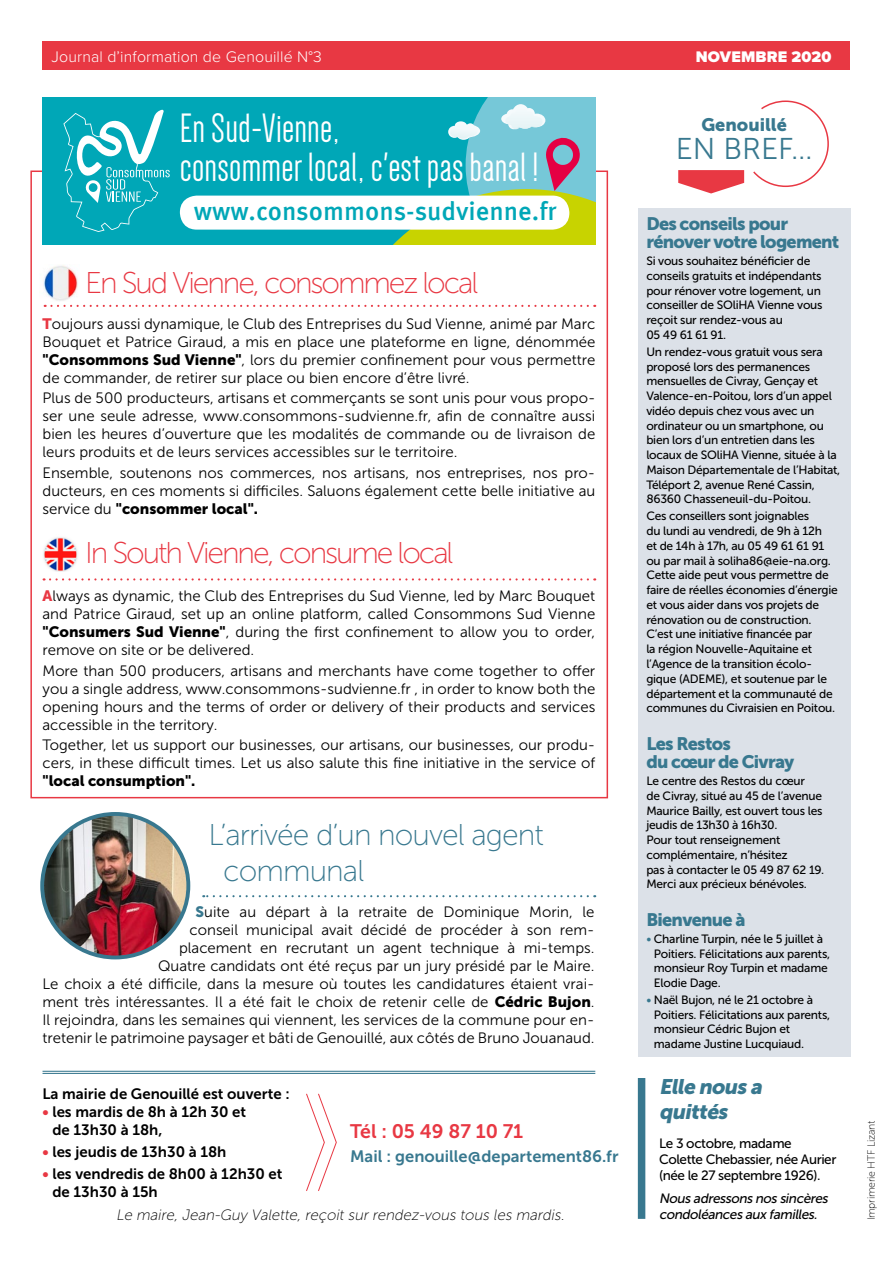
<style>
.page{position:relative;width:893px;height:1263px;background:#fff}
.page>*{position:absolute;margin:0;border:0;box-sizing:border-box;transform-origin:0 0}
.t1{font:42.3px/39px "Dense";letter-spacing:.005em;color:#fff}
.t2{font:30px "Museo Sans 100";letter-spacing:-.07em;color:#e83843}
.t3{font:30px/36px "Museo Sans 100";letter-spacing:-.03em;color:#38788f}
.t4{font:30px "Museo Sans 300";color:#38788f}
.t5{font:500 25.95px "Meta Pro";color:#00a7b7}
.t6{font:italic 21px/25.2px "Museo Sans 900";color:#38788f}
.t7{font:19.5px "Museo Sans 700";color:#e83843}
.t8{font:18px/18.3px "Museo Sans 900";letter-spacing:-.04em;color:#38788f}
.t9{font:18px "Museo Sans 900";color:#38788f}
.t10{font:16.5px "Museo Sans 700";color:#38788f}
.t11{font:300 15.9px "Proxima Nova";letter-spacing:.01em;color:#fff}
.t12{font:900 15.9px "Proxima Nova";letter-spacing:.01em;color:#fff}
.t13{font:15px/18px "Museo Sans 300";color:#000;text-align:justify}
.t14{font:15px/18px "Museo Sans 700";color:#000}
.t15{font:italic 15px "Museo Sans 100";color:#000}
.t16{font:15px "Museo Sans 900";color:#000}
.t17{font:13.5px/16.2px "Museo Sans 500";letter-spacing:-.03em;color:#000}
.t18{font:italic 13.5px/16.2px "Museo Sans 500";color:#000}
.t19{font:12px/14.7px "Museo Sans 500";letter-spacing:-.02em;color:#000}
.t20{font:10.5px "Museo Sans 100";letter-spacing:-.02em;color:#000}
.s1{font-family:"Museo Sans 900";color:#e83843}
.s2{font-family:"Museo Sans 900"}
.s3{font-family:"Museo Sans 300"}
.s4{font-family:"Museo Sans 900";color:#38788f}
.s5{color:#e83843}
.s6{color:#38788f}
</style>
<div class="page">
<hr style="left:43px;top:1071px;width:552px;height:1px;background:#38788f">
<hr style="left:43px;top:1073px;width:552px;height:1px;background:#38788f">
<div style="left:43px;top:41px;width:807px;height:29px;background:#e83843"></div>
<svg style="left:306px;top:1093px;width:31px;height:98px"></svg>
<div style="left:638px;top:208px;width:212px;height:849px;background:#dce1e8"></div>
<svg style="left:753px;top:100px;width:76px;height:87px"></svg>
<svg style="left:678px;top:170px;width:66px;height:23px"></svg>
<img style="left:43px;top:537px;width:35px;height:35px">
<svg style="left:44px;top:578px;width:544px;height:2px"></svg>
<svg style="left:203px;top:895px;width:385px;height:2px"></svg>
<div style="left:43px;top:98px;width:552px;height:147px;background:#00a7b7"></div>
<svg style="left:338px;top:98px;width:257px;height:147px"></svg>
<svg style="left:63px;top:110px;width:107px;height:122px"></svg>
<div style="left:180px;top:196px;width:389px;height:34px;background:#fff;border-radius:17px"></div>
<svg style="left:45px;top:305px;width:543px;height:2px"></svg>
<img style="left:43px;top:265px;width:35px;height:36px">
<div style="left:638px;top:1078px;width:7px;height:141px;background:#38788f"></div>
<img style="left:42px;top:814px;width:146px;height:143px">
<div style="left:40px;top:812px;width:150px;height:147px;border:4px solid #38788f;border-radius:50%"></div>
<p class="t11" style="left:52px;top:44px;width:272px">Journal d’information de Genouillé N°3</p>
<p class="t12" style="left:696px;top:44px;width:137px">NOVEMBRE 2020</p>
<h1 class="t1" style="left:180px;top:109px;width:360px">En Sud-Vienne,<br>consommer local, c'est pas banal !</h1>
<h3 class="t5" style="left:194px;top:191px;width:364px">www.consommons-sudvienne.fr</h3>
<h2 class="t2" style="left:85px;top:267px;width:395px">En Sud Vienne, consommez local</h2>
<p class="t13" style="left:43px;top:315px;width:554px"><span class="s1">T</span>oujours aussi dynamique, le Club des Entreprises du Sud Vienne, animé par Marc Bouquet et Patrice Giraud, a mis en place une plateforme en ligne, dénommée <span class="s2">"Consommons Sud Vienne"</span>, lors du premier confinement pour vous permettre de commander, de retirer sur place ou bien encore d’être livré.</p>
<p class="t13" style="left:43px;top:389px;width:554px">Plus de 500 producteurs, artisans et commerçants se sont unis pour vous propo&shy;ser une seule adresse, www.consommons-sudvienne.fr, afin de connaître aussi bien les heures d’ouverture que les modalités de commande ou de livraison de leurs produits et de leurs services accessibles sur le territoire.</p>
<p class="t13" style="left:43px;top:463px;width:554px">Ensemble, soutenons nos commerces, nos artisans, nos entreprises, nos pro&shy;ducteurs, en ces moments si difficiles. Saluons également cette belle initiative au</p>
<p class="t16" style="left:43px;top:500px;width:217px"><span class="s3">service du</span> "consommer local".</p>
<h2 class="t2" style="left:85px;top:537px;width:370px">In South Vienne, consume local</h2>
<p class="t13" style="left:43px;top:587px;width:554px"><span class="s1">A</span>lways as dynamic, the Club des Entreprises du Sud Vienne, led by Marc Bouquet and Patrice Giraud, set up an online platform, called Consommons Sud Vienne <span class="s2">"Consumers Sud Vienne"</span>, during the first confinement to allow you to order, remove on site or be delivered.</p>
<p class="t13" style="left:43px;top:661px;width:554px">More than 500 producers, artisans and merchants have come together to offer you a single address, www.consommons-sudvienne.fr , in order to know both the opening hours and the terms of order or delivery of their products and services accessible in the territory.</p>
<p class="t13" style="left:43px;top:736px;width:554px">Together, let us support our businesses, our artisans, our businesses, our produ&shy;cers, in these difficult times. Let us also salute this fine initiative in the service of</p>
<p class="t16" style="left:43px;top:772px;width:154px">"local consumption".</p>
<h2 class="t3" style="left:223px;top:817px;width:322px;text-indent:-15px">L’arrivée d’un nouvel agent communal</h2>
<p class="t13" style="left:43px;top:903px;width:554px;text-align:right"><span class="s4">S</span>uite au départ à la retraite de Dominique Morin, le<br>conseil municipal avait décidé de procéder à son rem-<br>placement en recrutant un agent technique à mi-temps.<br>Quatre candidats ont été reçus par un jury présidé par le Maire.<br>Le choix a été difficile, dans la mesure où toutes les candidatures étaient vrai&shy;ment très intéressantes. Il a été fait le choix de retenir celle de <span class="s2">Cédric Bujon</span>.<br>Il rejoindra, dans les semaines qui viennent, les services de la commune pour en&shy;tretenir le patrimoine paysager et bâti de Genouillé, aux côtés de Bruno Jouanaud.</p>
<p class="t14" style="left:43px;top:1084px;width:249px">La mairie de Genouillé est ouverte :</p>
<p class="t14" style="left:52px;top:1102px;width:195px;text-indent:-10px"><span class="s5">•</span> les mardis de 8h à 12h 30 et de 13h30 à 18h,</p>
<p class="t14" style="left:43px;top:1143px;width:185px"><span class="s5">•</span> les jeudis de 13h30 à 18h</p>
<p class="t14" style="left:52px;top:1165px;width:232px;text-indent:-10px"><span class="s5">•</span> les vendredis de 8h00 à 12h30 et de 13h30 à 15h</p>
<p class="t15" style="left:116px;top:1207px;width:452px">Le maire, Jean-Guy Valette, reçoit sur rendez-vous tous les mardis.</p>
<h3 class="t7" style="left:350px;top:1120px;width:175px">Tél : 05 49 87 10 71</h3>
<p class="t10" style="left:350px;top:1147px;width:270px">Mail : genouille@departement86.fr</p>
<p class="t9" style="left:701px;top:114px;width:87px">Genouillé</p>
<h2 class="t4" style="left:676px;top:133px;width:138px">EN BREF…</h2>
<p class="t8" style="left:646px;top:214px;width:195px">Des conseils pour rénover votre logement</p>
<p class="t19" style="left:646px;top:254px;width:178px">Si vous souhaitez bénéficier de conseils gratuits et indépendants pour rénover votre logement, un conseiller de SOliHA Vienne vous reçoit sur rendez-vous au<br>05 49 61 61 91.</p>
<p class="t19" style="left:646px;top:344px;width:196px">Un rendez-vous gratuit vous sera proposé lors des permanences mensuelles de Civray, Gençay et<br>Valence-en-Poitou, lors d’un appel vidéo depuis chez vous avec un ordinateur ou un smartphone, ou bien lors d’un entretien dans les locaux de SOliHA Vienne, située à la<br>Maison Départementale de l’Habitat,<br>Téléport 2, avenue René Cassin,<br>86360 Chasseneuil-du-Poitou.</p>
<p class="t19" style="left:646px;top:509px;width:193px">Ces conseillers sont joignables<br>du lundi au vendredi, de 9h à 12h<br>et de 14h à 17h, au 05 49 61 61 91 ou par mail à soliha86@eie-na.org.<br>Cette aide peut vous permettre de faire de réelles économies d’énergie et vous aider dans vos projets de rénovation ou de construction.<br>C’est une initiative financée par<br>la région Nouvelle-Aquitaine et l’Agence de la transition écolo&shy;gique (ADEME), et soutenue par le département et la communauté de communes du Civraisien en Poitou.</p>
<p class="t8" style="left:646px;top:734px;width:149px">Les Restos<br>du cœur de Civray</p>
<p class="t19" style="left:646px;top:774px;width:179px">Le centre des Restos du cœur<br>de Civray, situé au 45 de l’avenue<br>Maurice Bailly, est ouvert tous les jeudis de 13h30 à 16h30.<br>Pour tout renseignement complémentaire, n’hésitez<br>pas à contacter le 05 49 87 62 19.<br>Merci aux précieux bénévoles.</p>
<p class="t8" style="left:646px;top:910px;width:101px">Bienvenue à</p>
<p class="t19" style="left:654px;top:931px;width:178px;text-indent:-8px"><span class="s6">•</span> Charline Turpin, née le 5 juillet à<br>Poitiers. Félicitations aux parents, monsieur Roy Turpin et madame<br>Elodie Dage.</p>
<p class="t19" style="left:654px;top:992px;width:178px;text-indent:-8px"><span class="s6">•</span> Naël Bujon, né le 21 octobre à<br>Poitiers. Félicitations aux parents, monsieur Cédric Bujon et madame Justine Lucquiaud.</p>
<h3 class="t6" style="left:659px;top:1073px;width:108px">Elle nous a quittés</h3>
<p class="t17" style="left:659px;top:1135px;width:179px">Le 3 octobre, madame<br>Colette Chebassier, née Aurier (née le 27 septembre 1926).</p>
<p class="t18" style="left:659px;top:1190px;width:173px">Nous adressons nos sincères condoléances aux familles.</p>
<p class="t20" style="left:866px;top:1220px;width:101px;rotate:-90deg">Imprimerie HTF Lizant</p>
</div>
